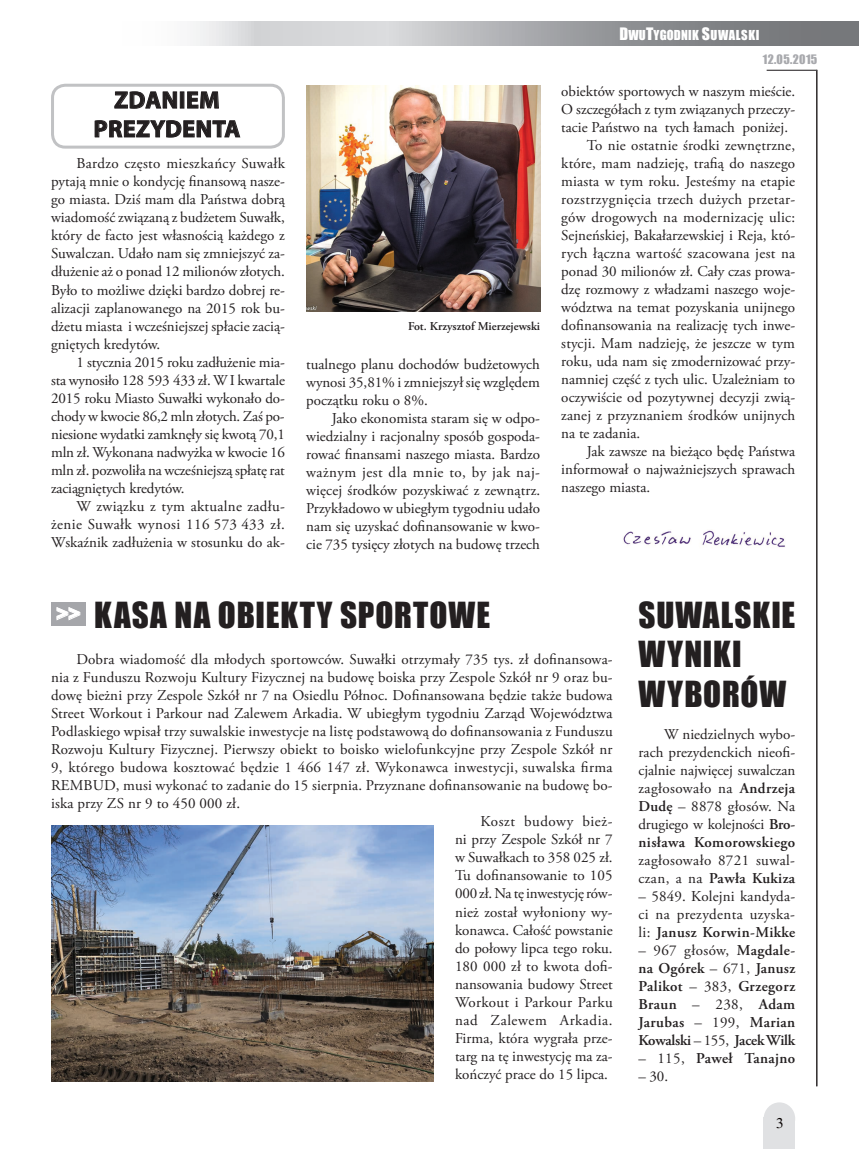
<style>
.page{position:relative;width:859px;height:1149px;background:#fff}
.page>*{position:absolute;margin:0;border:0;box-sizing:border-box;transform-origin:0 0}
.t1{font:33px/39.6px "Impact";letter-spacing:.03em;color:#231f20}
.t2{font:24.3px "Impact";color:#fff;scale:.94 1}
.t3{font:700 24px/28.8px "Myriad Pro";letter-spacing:.02em;color:#231f20;text-align:center}
.t4{font:15px/18px "Adobe Garamond Pro";letter-spacing:.005em;color:#231f20;text-align:justify}
.t5{font:15px/18px "Adobe Garamond Pro";letter-spacing:.025em;color:#231f20}
.t6{font:600 15px/18px "Adobe Garamond Pro";letter-spacing:.025em;color:#231f20;text-align:justify}
.t7{font:15px "Adobe Garamond Pro";letter-spacing:.035em;color:#231f20}
.t8{font:15px "Times";color:#080302}
.t9{font:12.6px "Impact";letter-spacing:.015em;color:#fff}
.t10{font:600 12px "Adobe Garamond Pro";color:#231f20}
.t11{font:12px "Impact";letter-spacing:.03em;color:#a8a9ad}
.s1{font-size:15.75px}
.s2{font-weight:600}
.s3{font-weight:400}
</style>
<div class="page">
<svg style="left:193px;top:21px;width:666px;height:25px;background:#abadaf"></svg>
<hr style="left:816px;top:70px;width:1px;height:1015px;background:#231f20">
<hr style="left:767px;top:70px;width:50px;height:1px;background:#231f20">
<div style="left:764px;top:1101px;width:31px;height:33px;background:#e0e1e3;border-radius:50%"></div>
<div style="left:764px;top:1117px;width:31px;height:31px;background:#e0e1e3"></div>
<div style="left:51px;top:84px;width:234px;height:64px;border:3px solid #c1c2c4;border-radius:13px"></div>
<svg style="left:115px;top:91px;width:62px;height:18px"></svg>
<div style="left:180px;top:92px;width:4px;height:16px;border:1px solid #231f20"></div>
<svg style="left:187px;top:92px;width:32px;height:16px"></svg>
<svg style="left:95px;top:120px;width:145px;height:17px"></svg>
<img style="left:306px;top:85px;width:234px;height:226px">
<img style="left:623px;top:530px;width:162px;height:17px">
<div style="left:51px;top:602px;width:35px;height:23px;background:#a5a6aa"></div>
<svg style="left:57px;top:607px;width:23px;height:12px"></svg>
<img style="left:51px;top:825px;width:383px;height:256px">
<p class="t9" style="left:619px;top:26px;width:141px"><span class="s1">D</span>WU<span class="s1">T</span>YGODNIK <span class="s1">S</span>UWALSKI</p>
<h3 class="t3" style="left:94px;top:86px;width:148px">ZDANIEM<br>PREZYDENTA</h3>
<p class="t4" style="left:51px;top:155px;width:235px;text-indent:26px">Bardzo często mieszkańcy Suwałk pytają mnie o kondycję finansową nasze&shy;go miasta. Dziś mam dla Państwa dobrą wiadomość związaną z budżetem Suwałk, który de facto jest własnością każdego z Suwalczan. Udało nam się zmniejszyć za&shy;dłużenie aż o ponad 12 milionów złotych.<br>Było to możliwe dzięki bardzo dobrej re&shy;alizacji zaplanowanego na 2015 rok bu&shy;dżetu miasta i wcześniejszej spłacie zacią&shy;gniętych kredytów.</p>
<p class="t4" style="left:51px;top:353px;width:235px;text-indent:26px">1 stycznia 2015 roku zadłużenie mia&shy;sta wynosiło 128 593 433 zł. W I kwartale 2015 roku Miasto Suwałki wykonało do&shy;chody w kwocie 86,2 mln złotych. Zaś po&shy;niesione wydatki zamknęły się kwotą 70,1 mln zł. Wykonana nadwyżka w kwocie 16 mln zł. pozwoliła na wcześniejszą spłatę rat zaciągniętych kredytów.</p>
<p class="t4" style="left:51px;top:497px;width:235px;text-indent:26px">W związku z tym aktualne zadłu&shy;żenie Suwałk wynosi 116 573 433 zł.<br>Wskaźnik zadłużenia w stosunku do ak-</p>
<p class="t10" style="left:408px;top:319px;width:133px">Fot. Krzysztof Mierzejewski</p>
<p class="t4" style="left:306px;top:355px;width:235px">tualnego planu dochodów budżetowych wynosi 35,81% i zmniejszył się względem początku roku o 8%.</p>
<p class="t4" style="left:306px;top:409px;width:236px;text-indent:26px">Jako ekonomista staram się w odpo&shy;wiedzialny i racjonalny sposób gospoda&shy;rować finansami naszego miasta. Bardzo ważnym jest dla mnie to, by jak naj&shy;więcej środków pozyskiwać z zewnątrz.<br>Przykładowo w ubiegłym tygodniu udało nam się uzyskać dofinansowanie w kwo&shy;cie 735 tysięcy złotych na budowę trzech</p>
<p class="t11" style="left:763px;top:50px;width:56px">12.05.2015</p>
<p class="t4" style="left:561px;top:83px;width:235px">obiektów sportowych w naszym mieście.</p>
<p class="t4" style="left:561px;top:101px;width:235px">O szczegółach z tym związanych przeczy-</p>
<p class="t4" style="left:561px;top:119px;width:228px">tacie Państwo na tych łamach poniżej.</p>
<p class="t4" style="left:587px;top:137px;width:210px">To nie ostatnie środki zewnętrzne,</p>
<p class="t4" style="left:561px;top:155px;width:235px">które, mam nadzieję, trafią do naszego</p>
<p class="t4" style="left:561px;top:173px;width:235px">miasta w tym roku. Jesteśmy na etapie</p>
<p class="t5" style="left:561px;top:191px;width:235px">rozstrzygnięcia trzech dużych przetar-</p>
<p class="t4" style="left:561px;top:209px;width:236px">gów drogowych na modernizację ulic:</p>
<p class="t4" style="left:561px;top:227px;width:235px">Sejneńskiej, Bakałarzewskiej i Reja, któ-</p>
<p class="t4" style="left:561px;top:245px;width:236px">rych łączna wartość szacowana jest na</p>
<p class="t4" style="left:561px;top:263px;width:235px">ponad 30 milionów zł. Cały czas prowa-</p>
<p class="t4" style="left:561px;top:281px;width:235px">dzę rozmowy z władzami naszego woje-</p>
<p class="t4" style="left:561px;top:299px;width:235px">wództwa na temat pozyskania unijnego</p>
<p class="t4" style="left:561px;top:317px;width:235px">dofinansowania na realizację tych inwe-</p>
<p class="t4" style="left:561px;top:335px;width:235px">stycji. Mam nadzieję, że jeszcze w tym</p>
<p class="t4" style="left:561px;top:353px;width:235px">roku, uda nam się zmodernizować przy-</p>
<p class="t4" style="left:561px;top:371px;width:235px">namniej część z tych ulic. Uzależniam to</p>
<p class="t4" style="left:561px;top:389px;width:235px">oczywiście od pozytywnej decyzji zwią-</p>
<p class="t4" style="left:561px;top:407px;width:235px">zanej z przyznaniem środków unijnych</p>
<p class="t4" style="left:561px;top:425px;width:80px">na te zadania.</p>
<p class="t4" style="left:587px;top:443px;width:210px">Jak zawsze na bieżąco będę Państwa</p>
<p class="t4" style="left:561px;top:461px;width:235px">informował o najważniejszych sprawach</p>
<p class="t4" style="left:561px;top:479px;width:90px">naszego miasta.</p>
<h2 class="t2" style="left:56px;top:595px;width:27px">&gt;&gt;</h2>
<h1 class="t1" style="left:638px;top:594px;width:158px">SUWALSKIE<br>WYNIKI<br>WYBORÓW</h1>
<p class="t4" style="left:638px;top:725px;width:158px;text-indent:26px">W niedzielnych wybo&shy;rach prezydenckich nieofi&shy;cjalnie najwięcej suwalczan zagłosowało na <span class="s2">Andrzeja Dudę</span> – 8878 głosów. Na drugiego w kolejności <span class="s2">Bro&shy;nisława Komorowskiego</span></p>
<p class="t5" style="left:638px;top:851px;width:158px">zagłosowało 8721 suwal&shy;czan, a na <span class="s2">Pawła Kukiza</span></p>
<p class="t4" style="left:638px;top:887px;width:158px">– 5849. Kolejni kandyda&shy;ci na prezydenta uzyska&shy;li: <span class="s2">Janusz Korwin-Mikke</span></p>
<p class="t6" style="left:638px;top:940px;width:158px"><span class="s3">– 967 głosów,</span> Magdale&shy;na Ogórek <span class="s3">– 671,</span> Janusz Palikot <span class="s3">– 383,</span> Grzegorz Braun <span class="s3">– 238,</span> Adam Jarubas <span class="s3">– 199,</span> Marian Kowalski <span class="s3">– 155,</span> Jacek Wilk</p>
<p class="t6" style="left:638px;top:1048px;width:158px"><span class="s3">– 115,</span> Paweł Tanajno</p>
<p class="t4" style="left:638px;top:1067px;width:31px">– 30.</p>
<h1 class="t1" style="left:94px;top:594px;width:397px">KASA NA OBIEKTY SPORTOWE</h1>
<p class="t4" style="left:77px;top:651px;width:538px">Dobra wiadomość dla młodych sportowców. Suwałki otrzymały 735 tys. zł dofinansowa-</p>
<p class="t4" style="left:51px;top:669px;width:563px">nia z Funduszu Rozwoju Kultury Fizycznej na budowę boiska przy Zespole Szkół nr 9 oraz bu-</p>
<p class="t4" style="left:51px;top:687px;width:563px">dowę bieżni przy Zespole Szkół nr 7 na Osiedlu Północ. Dofinansowana będzie także budowa</p>
<p class="t4" style="left:51px;top:705px;width:563px">Street Workout i Parkour nad Zalewem Arkadia. W ubiegłym tygodniu Zarząd Województwa</p>
<p class="t4" style="left:51px;top:723px;width:563px">Podlaskiego wpisał trzy suwalskie inwestycje na listę podstawową do dofinansowania z Funduszu</p>
<p class="t4" style="left:51px;top:741px;width:563px">Rozwoju Kultury Fizycznej. Pierwszy obiekt to boisko wielofunkcyjne przy Zespole Szkół nr</p>
<p class="t5" style="left:51px;top:759px;width:563px">9, którego budowa kosztować będzie 1 466 147 zł. Wykonawca inwestycji, suwalska firma</p>
<p class="t4" style="left:51px;top:777px;width:563px">REMBUD, musi wykonać to zadanie do 15 sierpnia. Przyznane dofinansowanie na budowę bo-</p>
<p class="t4" style="left:51px;top:795px;width:191px">iska przy ZS nr 9 to 450 000 zł.</p>
<p class="t7" style="left:480px;top:812px;width:134px">Koszt budowy bież-</p>
<p class="t4" style="left:455px;top:831px;width:159px">ni przy Zespole Szkół nr 7</p>
<p class="t4" style="left:455px;top:849px;width:159px">w Suwałkach to 358 025 zł.</p>
<p class="t4" style="left:455px;top:867px;width:159px">Tu dofinansowanie to 105</p>
<p class="t4" style="left:455px;top:885px;width:159px">000 zł. Na tę inwestycję rów-</p>
<p class="t4" style="left:455px;top:903px;width:159px">nież został wyłoniony wy-</p>
<p class="t4" style="left:455px;top:921px;width:159px">konawca. Całość powstanie</p>
<p class="t4" style="left:455px;top:939px;width:159px">do połowy lipca tego roku.</p>
<p class="t4" style="left:455px;top:957px;width:159px">180 000 zł to kwota dofi-</p>
<p class="t4" style="left:455px;top:975px;width:159px">nansowania budowy Street</p>
<p class="t4" style="left:455px;top:993px;width:159px">Workout i Parkour Parku</p>
<p class="t7" style="left:455px;top:1010px;width:159px">nad Zalewem Arkadia.</p>
<p class="t4" style="left:455px;top:1029px;width:159px">Firma, która wygrała prze-</p>
<p class="t4" style="left:455px;top:1047px;width:159px">targ na tę inwestycję ma za-</p>
<p class="t4" style="left:455px;top:1065px;width:154px">kończyć prace do 15 lipca.</p>
<p class="t8" style="left:776px;top:1113px;width:9px">3</p>
</div>
